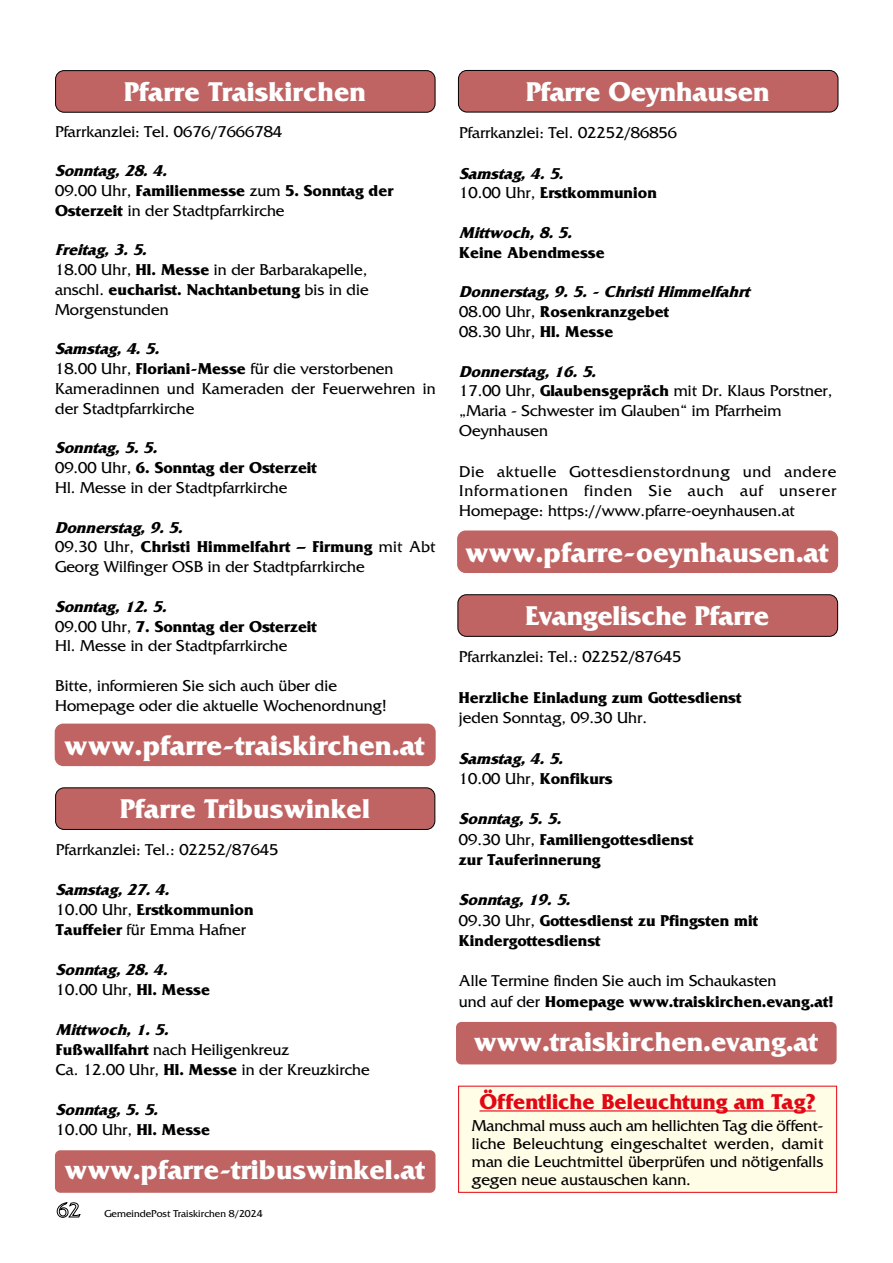
<style>
.page{position:relative;width:893px;height:1263px;background:#fff}
.page>*{position:absolute;margin:0;border:0;box-sizing:border-box;transform-origin:0 0}
.t1{font:700 29.25px "Friz Quadrata Std";color:#fff}
.t2{font:700 28.5px "Friz Quadrata Std";color:#fff}
.t3{font:700 22.5px "Friz Quadrata Std";color:#e30613}
.t4{font:16.5px/19.8px "Friz Quadrata Std";color:#000}
.t5{font:700 16.5px/20.2px "Friz Quadrata Std";color:#000}
.t6{font:italic 700 16.5px/20px "Friz Quadrata Std";color:#000}
.t7{font:10.5px "Friz Quadrata Std";color:#000}
.s1{font-style:italic}
.s2{font-weight:400}
.s3{font-weight:700;font-style:italic}
.s4{font-weight:700}
.s5{font-weight:400;font-style:normal}
.s6{font-style:normal}
.s7{font-size:21px}
</style>
<div class="page">
<div style="left:56px;top:71px;width:379px;height:41px;background:#bf6463;border-radius:9px"></div>
<div style="left:55px;top:70px;width:380px;height:43px;border:1px solid #000;border-radius:9px"></div>
<div style="left:55px;top:724px;width:381px;height:42px;background:#bf6463;border-radius:9px"></div>
<div style="left:56px;top:788px;width:379px;height:41px;background:#bf6463;border-radius:9px"></div>
<div style="left:55px;top:787px;width:380px;height:43px;border:1px solid #000;border-radius:9px"></div>
<div style="left:55px;top:1150px;width:380px;height:43px;background:#bf6463;border-radius:5px"></div>
<div style="left:458px;top:70px;width:380px;height:42px;background:#bf6463;border-radius:9px"></div>
<div style="left:458px;top:70px;width:380px;height:43px;border:1px solid #000;border-radius:9px"></div>
<div style="left:457px;top:530px;width:381px;height:43px;background:#bf6463;border-radius:9px"></div>
<div style="left:456px;top:1022px;width:381px;height:42px;background:#bf6463;border-radius:5px"></div>
<div style="left:458px;top:595px;width:380px;height:41px;background:#bf6463;border-radius:9px"></div>
<div style="left:457px;top:594px;width:381px;height:43px;border:1px solid #000;border-radius:9px"></div>
<div style="left:459px;top:1086px;width:378px;height:106px;background:#fffde6"></div>
<hr style="left:479px;top:1110px;width:337px;height:1px;background:#e30613">
<div style="left:458px;top:1086px;width:379px;height:107px;border:1px solid #e30613"></div>
<h2 class="t2" style="left:124px;top:76px;width:243px">Pfarre Traiskirchen</h2>
<p class="t4" style="left:55px;top:121px;width:229px">Pfarrkanzlei: Tel. 0676/7666784</p>
<p class="t5" style="left:55px;top:161px;width:340px;line-height:19.8px"><span class="s1">Sonntag,28.4.<br></span><span class="s2">09.00 Uhr,</span> Familienmesse <span class="s2">zum</span> 5. Sonntag der<br>Osterzeit <span class="s2">in der Stadtpfarrkirche</span></p>
<p class="t4" style="left:55px;top:240px;width:315px"><span class="s3">Freitag,3.5.<br></span>18.00 Uhr, <span class="s4">Hl. Messe</span> in der Barbarakapelle, anschl. <span class="s4">eucharist. Nachtanbetung</span> bis in die<br>Morgenstunden</p>
<p class="t4" style="left:55px;top:339px;width:382px"><span class="s3">Samstag,4.5.<br></span>18.00 Uhr, <span class="s4">Floriani-Messe</span> für die verstorbenen Kameradinnen und Kameraden der Feuerwehren in der Stadtpfarrkirche</p>
<p class="t4" style="left:55px;top:438px;width:263px"><span class="s3">Sonntag,5.5.<br></span>09.00 Uhr, <span class="s4">6. Sonntag der Osterzeit<br></span>Hl. Messe in der Stadtpfarrkirche</p>
<p class="t4" style="left:55px;top:517px;width:382px"><span class="s3">Donnerstag,9.5.<br></span>09.30 Uhr, <span class="s4">Christi Himmelfahrt – Firmung</span> mit Abt<br>Georg Wilfinger OSB in der Stadtpfarrkirche</p>
<p class="t4" style="left:55px;top:597px;width:263px"><span class="s3">Sonntag,12.5.<br></span>09.00 Uhr, <span class="s4">7. Sonntag der Osterzeit<br></span>Hl. Messe in der Stadtpfarrkirche</p>
<p class="t4" style="left:55px;top:676px;width:333px">Bitte, informieren Sie sich auch über die<br>Homepage oder die aktuelle Wochenordnung!</p>
<h1 class="t1" style="left:64px;top:729px;width:362px">www.pfarre-traiskirchen.at</h1>
<h2 class="t2" style="left:120px;top:793px;width:251px">Pfarre Tribuswinkel</h2>
<p class="t4" style="left:56px;top:840px;width:224px">Pfarrkanzlei: Tel.: 02252/87645</p>
<p class="t4" style="left:56px;top:880px;width:199px"><span class="s3">Samstag,27.4.<br></span>10.00 Uhr, <span class="s4">Erstkommunion<br>Tauffeier</span> für Emma Hafner</p>
<p class="t6" style="left:56px;top:960px;width:156px">Sonntag,28.4.<br><span class="s5">10.00 Uhr,</span> <span class="s6">Hl. Messe</span></p>
<p class="t4" style="left:56px;top:1020px;width:315px"><span class="s3">Mittwoch,1.5.<br></span><span class="s4">Fußwallfahrt</span> nach Heiligenkreuz<br>Ca. 12.00 Uhr, <span class="s4">Hl. Messe</span> in der Kreuzkirche</p>
<p class="t6" style="left:56px;top:1100px;width:156px">Sonntag,5.5.<br><span class="s5">10.00 Uhr,</span> <span class="s6">Hl. Messe</span></p>
<h2 class="t2" style="left:65px;top:1154px;width:362px">www.pfarre-tribuswinkel.at</h2>
<p class="t7" style="left:57px;top:1208px;width:207px"><span class="s7">62</span> GemeindePost Traiskirchen 8/2024</p>
<h2 class="t2" style="left:526px;top:76px;width:245px">Pfarre Oeynhausen</h2>
<p class="t4" style="left:459px;top:123px;width:219px">Pfarrkanzlei: Tel. 02252/86856</p>
<p class="t5" style="left:459px;top:163px;width:199px;line-height:19.8px"><span class="s1">Samstag,4.5.<br></span><span class="s2">10.00 Uhr,</span> Erstkommunion</p>
<p class="t6" style="left:459px;top:223px;width:119px">Mittwoch,8.5.</p>
<p class="t5" style="left:459px;top:242px;width:147px">Keine Abendmesse</p>
<p class="t6" style="left:459px;top:282px;width:297px">Donnerstag,9.5.-ChristiHimmelfahrt<br><span class="s5">08.00 Uhr,</span> <span class="s6">Rosenkranzgebet<br></span><span class="s5">08.30 Uhr,</span> <span class="s6">Hl. Messe</span></p>
<p class="t4" style="left:459px;top:361px;width:375px"><span class="s3">Donnerstag,16.5.<br></span>17.00 Uhr, <span class="s4">Glaubensgepräch</span> mit Dr. Klaus Porstner, „Maria - Schwester im Glauben“ im Pfarrheim<br>Oeynhausen</p>
<p class="t4" style="left:459px;top:461px;width:379px;text-align:justify">Die aktuelle Gottesdienstordnung und andere Informationen finden Sie auch auf unserer Homepage: https://www.pfarre-oeynhausen.at</p>
<h1 class="t1" style="left:465px;top:536px;width:365px">www.pfarre-oeynhausen.at</h1>
<h2 class="t2" style="left:525px;top:600px;width:245px">Evangelische Pfarre</h2>
<p class="t4" style="left:459px;top:647px;width:224px">Pfarrkanzlei: Tel.: 02252/87645</p>
<p class="t5" style="left:459px;top:687px;width:284px">Herzliche Einladung zum Gottesdienst</p>
<p class="t4" style="left:459px;top:708px;width:190px">jeden Sonntag, 09.30 Uhr.</p>
<p class="t6" style="left:459px;top:748px;width:155px">Samstag,4.5.<br><span class="s5">10.00 Uhr,</span> <span class="s6">Konfikurs</span></p>
<p class="t5" style="left:459px;top:809px;width:236px"><span class="s1">Sonntag,5.5.<br></span><span class="s2">09.30 Uhr,</span> Familiengottesdienst zur Tauferinnerung</p>
<p class="t5" style="left:459px;top:890px;width:300px"><span class="s1">Sonntag,19.5.<br></span><span class="s2">09.30 Uhr,</span> Gottesdienst zu Pfingsten mit<br>Kindergottesdienst</p>
<p class="t4" style="left:459px;top:971px;width:376px;line-height:20.2px">Alle Termine finden Sie auch im Schaukasten<br>und auf der <span class="s4">Homepage www.traiskirchen.evang.at!</span></p>
<h2 class="t2" style="left:474px;top:1026px;width:346px">www.traiskirchen.evang.at</h2>
<h3 class="t3" style="left:479px;top:1089px;width:338px">Öffentliche Beleuchtung am Tag?</h3>
<p class="t4" style="left:472px;top:1117px;width:353px;line-height:18px;text-align:justify">Manchmal muss auch am hellichten Tag die öffent&shy;liche Beleuchtung eingeschaltet werden, damit man die Leuchtmittel überprüfen und nötigenfalls gegen neue austauschen kann.</p>
</div>
